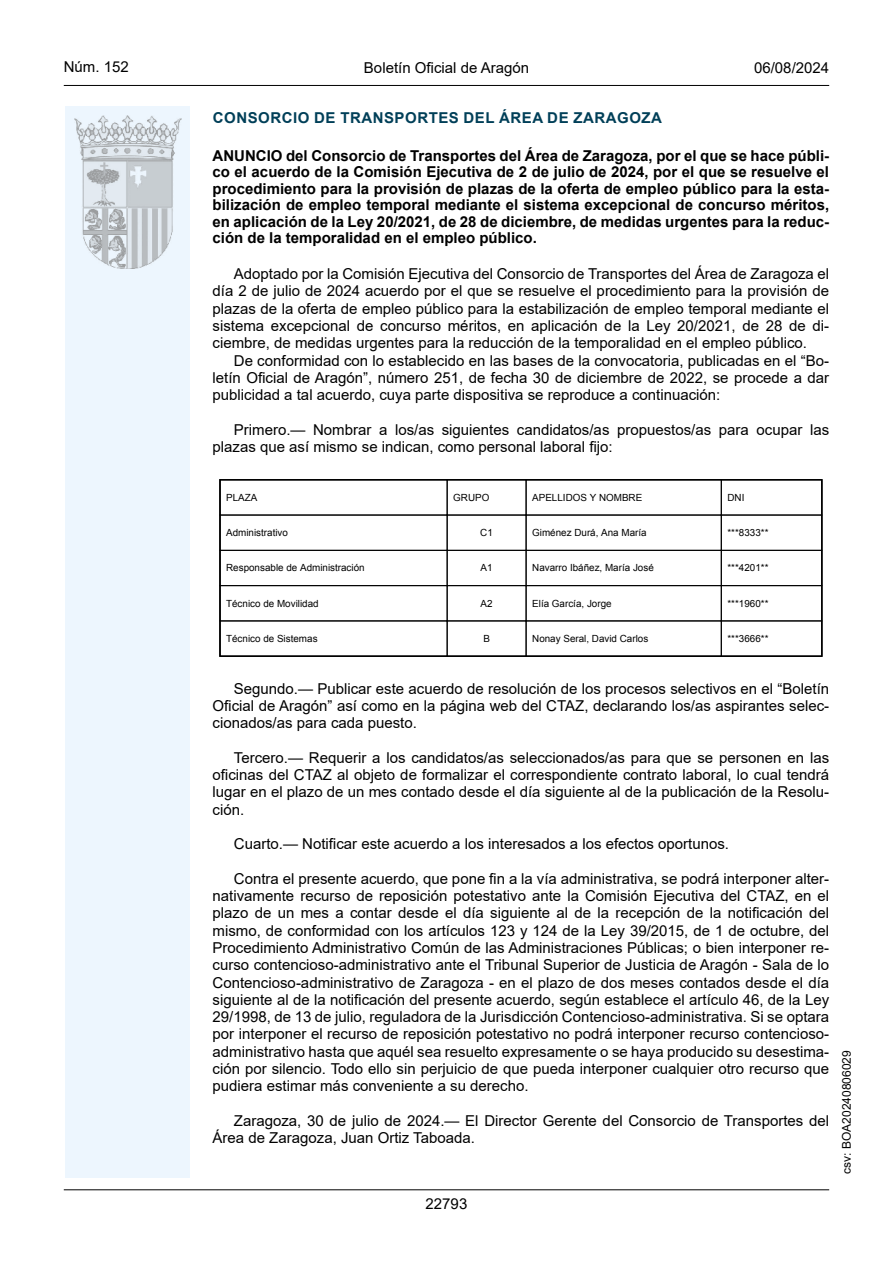
<style>
.page{position:relative;width:893px;height:1263px;background:#fff}
.page>*{position:absolute;margin:0;border:0;box-sizing:border-box;transform-origin:0 0}
.inicio_de_parrafo{font:15px/17.2px "Arial";color:#000;text-align:justify}
.Titulo_text{font:700 15px/16.5px "Arial";color:#000;text-align:justify}
.emisor_text{font:700 15px "Arial";letter-spacing:.035em;color:#003f58}
.estilo_head-c{font:15px "Arial";color:#000}
.estilo_head-d{font:15px "Arial MT2";color:#000}
.estilo_head-i{font:15px "Arial MT2";color:#000}
.numero_pagina{font:15px "Arial MT2";color:#000}
.estilo_head-i-2{font:12px "Arial MT2";color:#000}
.t1{font:9.9px "Wgccmf Arial";color:#000}
</style>
<div class="page">
<div style="left:65px;top:106px;width:125px;height:1072px;background:#edf6fe"></div>
<img style="left:75px;top:115px;width:106px;height:153px">
<hr style="left:64px;top:85px;width:765px;height:1px;background:#000">
<hr style="left:64px;top:1189px;width:765px;height:1px;background:#000">
<div style="left:220px;top:515px;width:227px;height:36px;border:1px solid #000"></div>
<div style="left:447px;top:515px;width:79px;height:36px;border:1px solid #000"></div>
<div style="left:526px;top:515px;width:196px;height:36px;border:1px solid #000"></div>
<div style="left:721px;top:515px;width:101px;height:36px;border:1px solid #000"></div>
<div style="left:220px;top:550px;width:227px;height:36px;border:1px solid #000"></div>
<div style="left:447px;top:550px;width:79px;height:36px;border:1px solid #000"></div>
<div style="left:526px;top:550px;width:196px;height:36px;border:1px solid #000"></div>
<div style="left:721px;top:550px;width:101px;height:36px;border:1px solid #000"></div>
<div style="left:220px;top:585px;width:227px;height:36px;border:1px solid #000"></div>
<div style="left:447px;top:585px;width:79px;height:36px;border:1px solid #000"></div>
<div style="left:526px;top:585px;width:196px;height:36px;border:1px solid #000"></div>
<div style="left:721px;top:585px;width:101px;height:36px;border:1px solid #000"></div>
<div style="left:219px;top:479px;width:603px;height:178px;border:1px solid #000"></div>
<p class="estilo_head-i" style="left:64px;top:57px;width:67px">Núm. 152</p>
<p class="estilo_head-c" style="left:364px;top:57px;width:167px">Boletín Oficial de Aragón</p>
<p class="estilo_head-d" style="left:754px;top:57px;width:77px">06/08/2024</p>
<h5 class="emisor_text" style="left:213px;top:107px;width:451px">CONSORCIO DE TRANSPORTES DEL ÁREA DE ZARAGOZA</h5>
<p class="Titulo_text" style="left:213px;top:147px;width:618px">ANUNCIO del Consorcio de Transportes del Área de Zaragoza, por el que se hace públi&shy;co el acuerdo de la Comisión Ejecutiva de 2 de julio de 2024, por el que se resuelve el procedimiento para la provisión de plazas de la oferta de empleo público para la esta&shy;bilización de empleo temporal mediante el sistema excepcional de concurso méritos, en aplicación de la Ley 20/2021, de 28 de diciembre, de medidas urgentes para la reduc&shy;ción de la temporalidad en el empleo público.</p>
<p class="inicio_de_parrafo" style="left:213px;top:265px;width:618px;text-indent:21px">Adoptado por la Comisión Ejecutiva del Consorcio de Transportes del Área de Zaragoza el día 2 de julio de 2024 acuerdo por el que se resuelve el procedimiento para la provisión de plazas de la oferta de empleo público para la estabilización de empleo temporal mediante el sistema excepcional de concurso méritos, en aplicación de la Ley 20/2021, de 28 de di&shy;ciembre, de medidas urgentes para la reducción de la temporalidad en el empleo público.</p>
<p class="inicio_de_parrafo" style="left:213px;top:351px;width:618px;text-indent:21px">De conformidad con lo establecido en las bases de la convocatoria, publicadas en el “Bo&shy;letín Oficial de Aragón”, número 251, de fecha 30 de diciembre de 2022, se procede a dar publicidad a tal acuerdo, cuya parte dispositiva se reproduce a continuación:</p>
<p class="inicio_de_parrafo" style="left:213px;top:421px;width:618px;text-indent:21px">Primero.— Nombrar a los/as siguientes candidatos/as propuestos/as para ocupar las plazas que así mismo se indican, como personal laboral fijo:</p>
<p class="t1" style="left:226px;top:491px;width:33px">PLAZA</p>
<p class="t1" style="left:453px;top:491px;width:38px">GRUPO</p>
<p class="t1" style="left:532px;top:491px;width:112px">APELLIDOS Y NOMBRE</p>
<p class="t1" style="left:727px;top:491px;width:18px">DNI</p>
<p class="t1" style="left:226px;top:526px;width:63px">Administrativo</p>
<p class="t1" style="left:480px;top:526px;width:14px">C1</p>
<p class="t1" style="left:532px;top:526px;width:116px">Giménez Durá, Ana María</p>
<p class="t1" style="left:727px;top:526px;width:43px">***8333**</p>
<p class="t1" style="left:226px;top:561px;width:140px">Responsable de Administración</p>
<p class="t1" style="left:481px;top:561px;width:14px">A1</p>
<p class="t1" style="left:532px;top:561px;width:123px">Navarro Ibáñez, María José</p>
<p class="t1" style="left:727px;top:561px;width:43px">***4201**</p>
<p class="t1" style="left:226px;top:597px;width:94px">Técnico de Movilidad</p>
<p class="t1" style="left:481px;top:597px;width:14px">A2</p>
<p class="t1" style="left:532px;top:597px;width:81px">Elía García, Jorge</p>
<p class="t1" style="left:727px;top:597px;width:43px">***1960**</p>
<p class="t1" style="left:226px;top:632px;width:93px">Técnico de Sistemas</p>
<p class="t1" style="left:483px;top:632px;width:8px">B</p>
<p class="t1" style="left:532px;top:632px;width:118px">Nonay Seral, David Carlos</p>
<p class="t1" style="left:727px;top:632px;width:43px">***3666**</p>
<p class="inicio_de_parrafo" style="left:213px;top:680px;width:618px;text-indent:21px">Segundo.— Publicar este acuerdo de resolución de los procesos selectivos en el “Boletín Oficial de Aragón” así como en la página web del CTAZ, declarando los/as aspirantes selec&shy;cionados/as para cada puesto.</p>
<p class="inicio_de_parrafo" style="left:213px;top:749px;width:618px;text-indent:21px">Tercero.— Requerir a los candidatos/as seleccionados/as para que se personen en las oficinas del CTAZ al objeto de formalizar el correspondiente contrato laboral, lo cual tendrá lugar en el plazo de un mes contado desde el día siguiente al de la publicación de la Resolu&shy;ción.</p>
<p class="inicio_de_parrafo" style="left:234px;top:835px;width:497px">Cuarto.— Notificar este acuerdo a los interesados a los efectos oportunos.</p>
<p class="inicio_de_parrafo" style="left:213px;top:870px;width:618px;text-indent:21px">Contra el presente acuerdo, que pone fin a la vía administrativa, se podrá interponer alter&shy;nativamente recurso de reposición potestativo ante la Comisión Ejecutiva del CTAZ, en el plazo de un mes a contar desde el día siguiente al de la recepción de la notificación del mismo, de conformidad con los artículos 123 y 124 de la Ley 39/2015, de 1 de octubre, del Procedimiento Administrativo Común de las Administraciones Públicas; o bien interponer re&shy;curso contencioso-administrativo ante el Tribunal Superior de Justicia de Aragón - Sala de lo Contencioso-administrativo de Zaragoza - en el plazo de dos meses contados desde el día siguiente al de la notificación del presente acuerdo, según establece el artículo 46, de la Ley 29/1998, de 13 de julio, reguladora de la Jurisdicción Contencioso-administrativa. Si se optara por interponer el recurso de reposición potestativo no podrá interponer recurso contencioso&shy;administrativo hasta que aquél sea resuelto expresamente o se haya producido su desestima&shy;ción por silencio. Todo ello sin perjuicio de que pueda interponer cualquier otro recurso que pudiera estimar más conveniente a su derecho.</p>
<p class="inicio_de_parrafo" style="left:213px;top:1112px;width:618px;text-indent:21px">Zaragoza, 30 de julio de 2024.— El Director Gerente del Consorcio de Transportes del<br>Área de Zaragoza, Juan Ortiz Taboada.</p>
<p class="numero_pagina" style="left:426px;top:1193px;width:43px">22793</p>
<p class="estilo_head-i-2" style="left:838px;top:1174px;width:125px;rotate:-90deg">csv: BOA20240806029</p>
</div>
